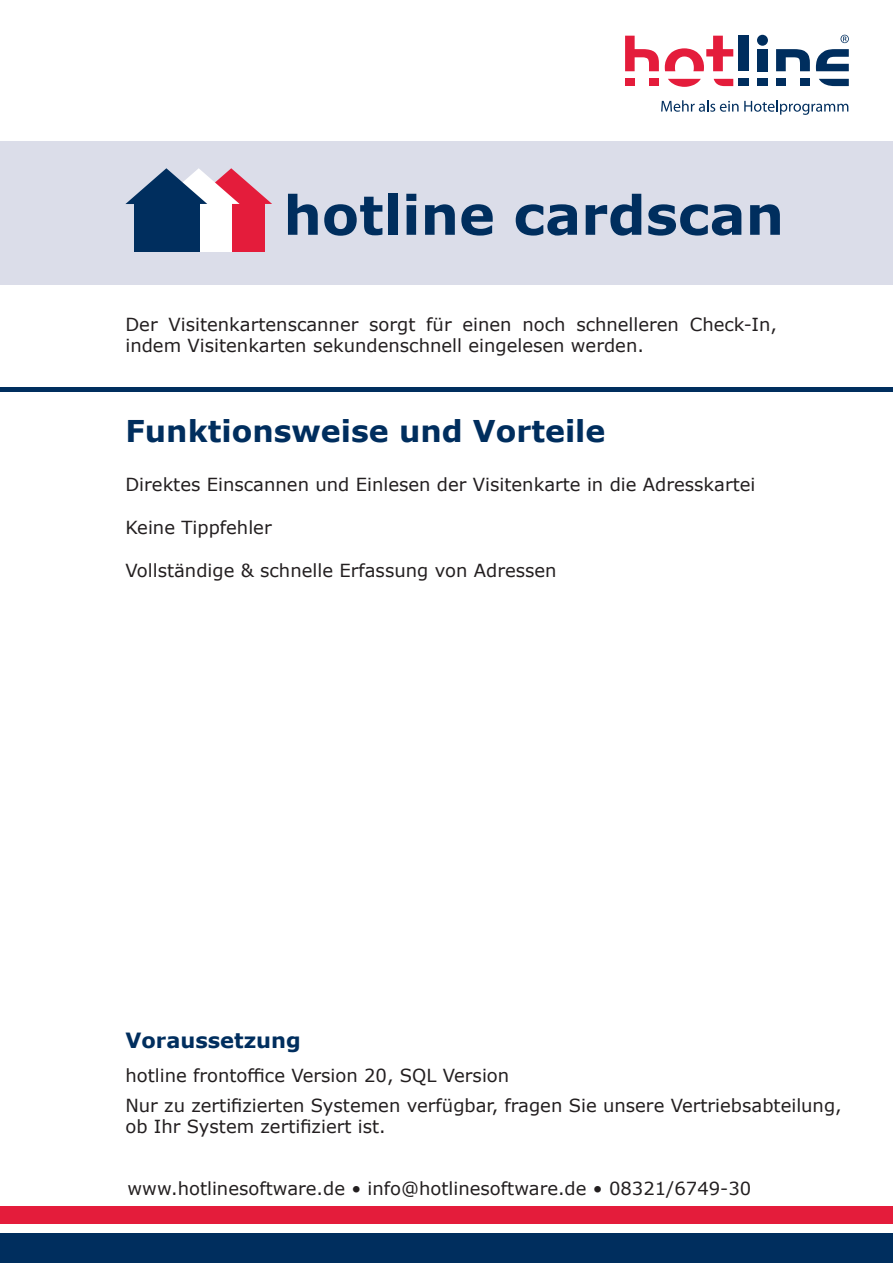
<style>
.page{position:relative;width:893px;height:1263px;background:#fff}
.page>*{position:absolute;margin:0;border:0;box-sizing:border-box;transform-origin:0 0}
.t1{font:700 54px "Verdana";color:#002e5e}
.t2{font:700 30px "Verdana";color:#002e5e}
.t3{font:700 21px "Verdana";color:#002e5e}
.t4{font:18px/21.6px "Verdana";color:#231f20}
</style>
<div class="page">
<div style="left:0;top:1233px;width:893px;height:30px;background:#002e5e"></div>
<div style="left:0;top:1206px;width:893px;height:17px;background:#e41c3b"></div>
<svg style="left:816px;top:49px;width:33px;height:22px"></svg>
<svg style="left:819px;top:79px;width:30px;height:7px"></svg>
<svg style="left:776px;top:49px;width:34px;height:22px"></svg>
<div style="left:800px;top:79px;width:10px;height:7px;background:#002e5e"></div>
<div style="left:776px;top:79px;width:10px;height:7px;background:#002e5e"></div>
<div style="left:757px;top:79px;width:10px;height:7px;background:#002e5e"></div>
<div style="left:757px;top:49px;width:10px;height:22px;background:#002e5e"></div>
<div style="left:739px;top:79px;width:10px;height:7px;background:#002e5e"></div>
<div style="left:739px;top:36px;width:10px;height:35px;background:#002e5e"></div>
<svg style="left:714px;top:79px;width:19px;height:7px"></svg>
<svg style="left:668px;top:79px;width:33px;height:8px"></svg>
<svg style="left:665px;top:36px;width:68px;height:35px"></svg>
<div style="left:649px;top:79px;width:10px;height:7px;background:#e41c3b"></div>
<svg style="left:625px;top:36px;width:34px;height:35px"></svg>
<div style="left:625px;top:79px;width:10px;height:7px;background:#e41c3b"></div>
<div style="left:757px;top:35px;width:11px;height:11px;background:#002e5e;border-radius:50%"></div>
<svg style="left:661px;top:100px;width:187px;height:15px"></svg>
<svg style="left:840px;top:35px;width:9px;height:8px"></svg>
<div style="left:0;top:387px;width:893px;height:5px;background:#002e5e"></div>
<div style="left:0;top:142px;width:893px;height:143px;background:#dbdde9"></div>
<div style="left:199px;top:203px;width:65px;height:48px;background:#e41c3b"></div>
<div style="left:166px;top:203px;width:65px;height:48px;background:#fff"></div>
<div style="left:134px;top:203px;width:65px;height:48px;background:#002e5e"></div>
<svg style="left:125px;top:168px;width:147px;height:36px"></svg>
<p class="t1" style="left:283px;top:177px;width:502px">hotline cardscan</p>
<p class="t4" style="left:125px;top:313px;width:653px">Der Visitenkartenscanner sorgt für einen noch schnelleren Check-In, indem Visitenkarten sekundenschnell eingelesen werden.</p>
<p class="t2" style="left:125px;top:410px;width:482px">Funktionsweise und Vorteile</p>
<p class="t4" style="left:125px;top:473px;width:631px">Direktes Einscannen und Einlesen der Visitenkarte in die Adresskartei</p>
<p class="t4" style="left:125px;top:516px;width:148px">Keine Tippfehler</p>
<p class="t4" style="left:125px;top:560px;width:433px">Vollständige &amp; schnelle Erfassung von Adressen</p>
<p class="t3" style="left:125px;top:1026px;width:177px">Voraussetzung</p>
<p class="t4" style="left:125px;top:1064px;width:385px">hotline frontoffice Version 20, SQL Version</p>
<p class="t4" style="left:125px;top:1094px;width:718px">Nur zu zertifizierten Systemen verfügbar, fragen Sie unsere Vertriebsabteilung,</p>
<p class="t4" style="left:125px;top:1115px;width:262px">ob Ihr System zertifiziert ist.</p>
<p class="t4" style="left:128px;top:1177px;width:625px">www.hotlinesoftware.de • info@hotlinesoftware.de • 08321/6749-30</p>
</div>
